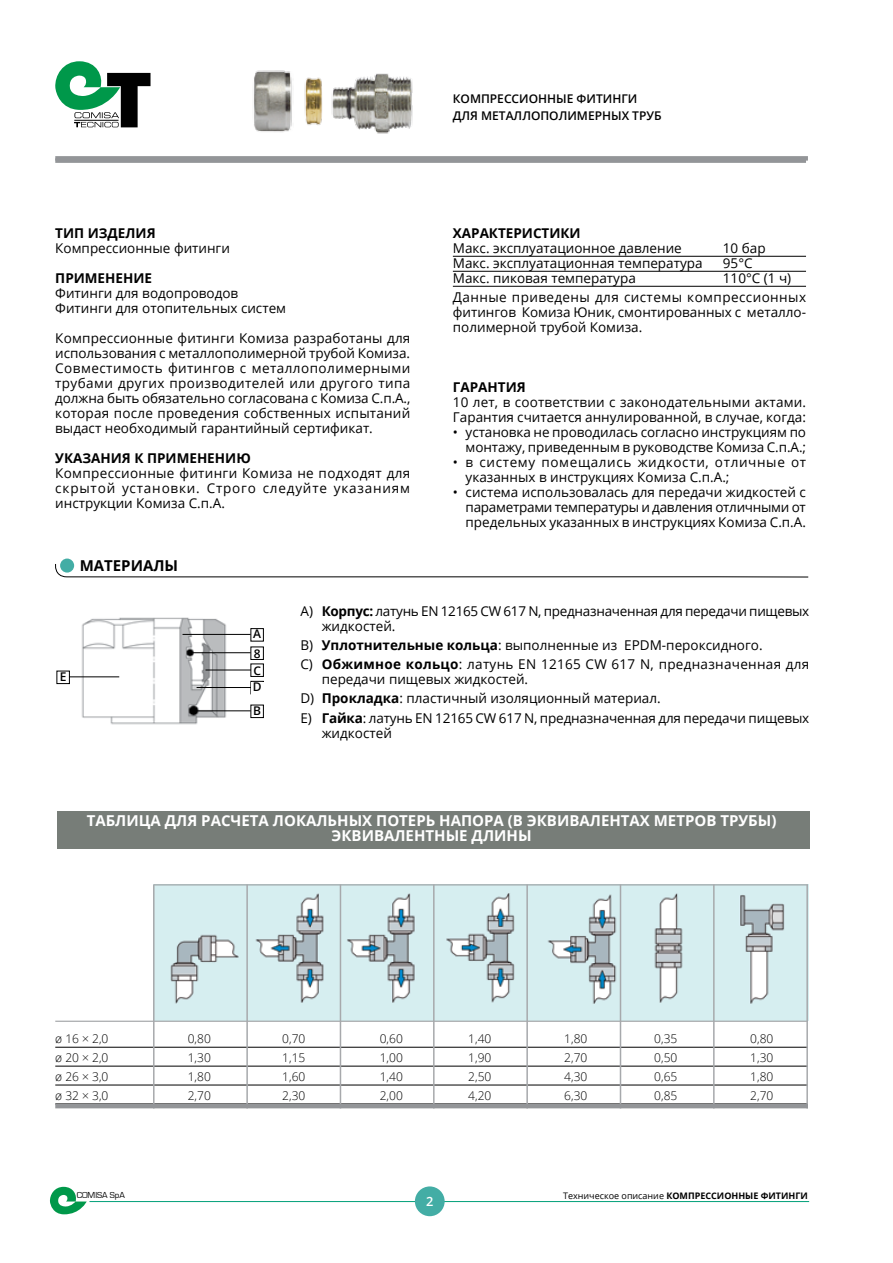
<style>
.page{position:relative;width:893px;height:1263px;background:#fff}
.page>*{position:absolute;margin:0;border:0;box-sizing:border-box;transform-origin:0 0}
.t1{font:700 15px/15px "Open Sans";color:#fff;text-align:center}
.t2{font:700 15px "Open Sans";color:#000}
.t3{font:13.5px/15px "Open Sans";color:#000}
.t4{font:13.5px/19.2px "Open Sans";letter-spacing:.02em;color:#000}
.t5{font:13.5px/15px "Open Sans";letter-spacing:-.02em;color:#000}
.t6{font:13.5px/15px "Open Sans";letter-spacing:.05em;color:#000}
.t7{font:700 13.5px "Open Sans";color:#000}
.t8{font:13.5px/19.2px "Open Sans";letter-spacing:.03em;color:#000}
.t9{font:600 12.75px "Open Sans";color:#fff}
.t10{font:300 12px "Open Sans";color:#000}
.t11{font:600 12px/16.5px "Open Sans";color:#000}
.t12{font:9px "Open Sans";color:#000}
.t13{font:9px "Eurostile";color:#000}
.t14{font:700 9px "Open Sans";color:#000}
.s1{font-weight:700}
</style>
<div class="page">
<img style="left:155px;top:885px;width:651px;height:136px">
<div style="left:55px;top:158px;width:751px;height:5px;background:#939598"></div>
<div style="left:57px;top:811px;width:753px;height:38px;background:#777d78"></div>
<svg style="left:55px;top:61px;width:96px;height:66px"></svg>
<hr style="left:89px;top:1201px;width:720px;height:1px;background:#00a079">
<div style="left:415px;top:1186px;width:30px;height:30px;background:#43ada5;border-radius:50%"></div>
<svg style="left:50px;top:1187px;width:37px;height:27px"></svg>
<div style="left:55px;top:156px;width:753px;height:5px;background:#939598"></div>
<img style="left:77px;top:617px;width:154px;height:108px">
<hr style="left:183px;top:634px;width:68px;height:1px;background:#000">
<div style="left:251px;top:628px;width:13px;height:13px;border:1px solid #000"></div>
<hr style="left:191px;top:652px;width:60px;height:1px;background:#000">
<div style="left:251px;top:647px;width:13px;height:13px;border:1px solid #000"></div>
<hr style="left:206px;top:670px;width:46px;height:1px;background:#000">
<hr style="left:197px;top:687px;width:56px;height:1px;background:#000">
<hr style="left:193px;top:711px;width:58px;height:1px;background:#000">
<div style="left:251px;top:705px;width:13px;height:13px;border:1px solid #000"></div>
<div style="left:251px;top:664px;width:13px;height:13px;border:1px solid #000"></div>
<div style="left:251px;top:681px;width:13px;height:13px;border:1px solid #000"></div>
<div style="left:251px;top:682px;width:13px;height:12px;background:#fff"></div>
<hr style="left:69px;top:677px;width:50px;height:1px;background:#000">
<div style="left:57px;top:671px;width:13px;height:13px;border:1px solid #000"></div>
<hr style="left:55px;top:1047px;width:753px;height:1px;background:#000">
<hr style="left:55px;top:1066px;width:753px;height:1px;background:#000">
<hr style="left:55px;top:1085px;width:753px;height:1px;background:#000">
<hr style="left:55px;top:1021px;width:753px;height:1px;background:#939598">
<hr style="left:154px;top:884px;width:654px;height:1px;background:#939598">
<hr style="left:153px;top:884px;width:2px;height:224px;background:#a7a9ac">
<hr style="left:246px;top:884px;width:2px;height:224px;background:#a7a9ac">
<hr style="left:340px;top:884px;width:1px;height:224px;background:#a7a9ac">
<hr style="left:433px;top:884px;width:2px;height:224px;background:#a7a9ac">
<hr style="left:526px;top:884px;width:2px;height:224px;background:#a7a9ac">
<hr style="left:620px;top:884px;width:1px;height:224px;background:#a7a9ac">
<hr style="left:713px;top:884px;width:2px;height:224px;background:#a7a9ac">
<hr style="left:806px;top:884px;width:2px;height:224px;background:#a7a9ac">
<hr style="left:55px;top:1104px;width:753px;height:4px;background:#939598">
<img style="left:254px;top:70px;width:159px;height:64px">
<svg style="left:60px;top:558px;width:14px;height:15px"></svg>
<svg style="left:55px;top:563px;width:754px;height:14px"></svg>
<hr style="left:453px;top:256px;width:353px;height:1px;background:#000">
<hr style="left:453px;top:271px;width:353px;height:1px;background:#000">
<hr style="left:453px;top:286px;width:353px;height:1px;background:#000">
<p class="t7" style="left:55px;top:224px;width:63px">ТИП ИЗДЕЛИЯ</p>
<p class="t3" style="left:55px;top:240px;width:176px">Компрессионные фитинги</p>
<p class="t7" style="left:55px;top:269px;width:11px">ПРИМЕНЕНИЕ</p>
<p class="t3" style="left:55px;top:285px;width:232px">Фитинги для водопроводов<br>Фитинги для отопительных систем</p>
<p class="t3" style="left:55px;top:330px;width:357px;text-align:justify">Компрессионные фитинги Комиза разработаны для использования с металлополимерной трубой Комиза.<br>Совместимость фитингов с металлополимерными трубами других производителей или другого типа должна быть обязательно согласована с Комиза С.п.А., которая после проведения собственных испытаний выдаст необходимый гарантийный сертификат.</p>
<p class="t7" style="left:55px;top:449px;width:11px">УКА</p>
<p class="t7" style="left:82px;top:449px;width:20px">ЗАНИЯ</p>
<p class="t7" style="left:134px;top:449px;width:24px">К ПРИМЕНЕНИ</p>
<p class="t7" style="left:236px;top:449px;width:16px">Ю</p>
<p class="t3" style="left:55px;top:465px;width:356px;text-align:justify">Компрессионные фитинги Комиза не подходят для скрытой установки. Строго следуйте указаниям инструкции Комиза С.п.А.</p>
<p class="t2" style="left:80px;top:555px;width:100px">материалы</p>
<p class="t11" style="left:453px;top:90px;width:210px">КОМПРЕССИОННЫЕ ФИТИНГИ<br>ДЛЯ МЕТАЛЛОПОЛИМЕРНЫХ ТРУБ</p>
<p class="t7" style="left:453px;top:224px;width:11px">ХАРАК</p>
<p class="t7" style="left:498px;top:224px;width:18px">ТЕРИС</p>
<p class="t7" style="left:542px;top:224px;width:19px">ТИКИ</p>
<p class="t3" style="left:453px;top:240px;width:230px">Макс. эксплуатационное давление</p>
<p class="t3" style="left:723px;top:240px;width:44px">10 бар</p>
<p class="t3" style="left:453px;top:255px;width:251px">Макс. эксплуатационная температура</p>
<p class="t3" style="left:723px;top:255px;width:31px">95°C</p>
<p class="t3" style="left:453px;top:270px;width:184px">Макс. пиковая температура</p>
<p class="t8" style="left:453px;top:268px;width:355px;text-indent:270px">110°C (1 ч)<br>Данные приведены для системы компрессионных</p>
<p class="t3" style="left:453px;top:305px;width:354px">фитингов Комиза Юник, смонтированных с металло&shy;полимерной трубой Комиза.</p>
<p class="t7" style="left:453px;top:378px;width:18px">ГАРАН</p>
<p class="t7" style="left:498px;top:378px;width:18px">ТИЯ</p>
<p class="t3" style="left:453px;top:395px;width:355px">10 лет, в соответствии с законодательными актами.<br>Гарантия считается аннулированной, в случае, когда:</p>
<p class="t3" style="left:453px;top:425px;width:355px;text-align:right">• установка не проводилась согласно инструкциям по монтажу, приведенным в руководстве Комиза С.п.А.;</p>
<p class="t6" style="left:466px;top:455px;width:342px;text-indent:-13px">• в систему помещались жидкости, отличные от указанных в инструкциях Комиза С.п.А.;</p>
<p class="t3" style="left:466px;top:485px;width:342px;text-align:justify;text-indent:-13px">• система использовалась для передачи жидкостей с параметрами температуры и давления отличными от предельных указанных в инструкциях Комиза С.п.А.</p>
<p class="t11" style="left:60px;top:668px;width:8px">E</p>
<p class="t11" style="left:253px;top:624px;width:9px;line-height:19.2px">A<br>8</p>
<p class="t11" style="left:253px;top:662px;width:10px">C<br>D</p>
<p class="t11" style="left:253px;top:702px;width:9px">B</p>
<p class="t5" style="left:322px;top:603px;width:489px;text-indent:-21px">A) <span class="s1">Корпус:</span> латунь EN 12165 CW 617 N, предназначенная для передачи пищевых жидкостей.</p>
<p class="t4" style="left:300px;top:635px;width:510px">B) <span class="s1">Уплотнительные кольца</span>: выполненные из EPDM-пероксидного.<br>C) <span class="s1">Обжимное кольцо</span>: латунь EN 12165 CW 617 N, предназначенная для</p>
<p class="t3" style="left:300px;top:669px;width:510px;line-height:19.2px;text-indent:21px">передачи пищевых жидкостей.<br>D) <span class="s1">П рокладка</span>: пластичный изоляционный материал.<br>E) <span class="s1">Гайка</span>: латунь EN 12165 CW 617 N, предназначенная для передачи пищевых</p>
<p class="t3" style="left:322px;top:725px;width:72px">жидкостей</p>
<p class="t1" style="left:87px;top:813px;width:691px">таблица для расчета локальных потерь напора (в эквивалентах метров трубы) эквивалентные длины</p>
<p class="t10" style="left:55px;top:1030px;width:55px">ø 16 × 2,0</p>
<p class="t10" style="left:188px;top:1030px;width:25px">0,80</p>
<p class="t10" style="left:282px;top:1030px;width:25px">0,70</p>
<p class="t10" style="left:380px;top:1030px;width:25px">0,60</p>
<p class="t10" style="left:468px;top:1030px;width:25px">1,40</p>
<p class="t10" style="left:564px;top:1030px;width:25px">1,80</p>
<p class="t10" style="left:654px;top:1030px;width:25px">0,35</p>
<p class="t10" style="left:750px;top:1030px;width:25px">0,80</p>
<p class="t10" style="left:55px;top:1049px;width:55px">ø 20 × 2,0</p>
<p class="t10" style="left:188px;top:1049px;width:25px">1,30</p>
<p class="t10" style="left:282px;top:1049px;width:25px">1,15</p>
<p class="t10" style="left:380px;top:1049px;width:25px">1,00</p>
<p class="t10" style="left:468px;top:1049px;width:25px">1,90</p>
<p class="t10" style="left:564px;top:1049px;width:25px">2,70</p>
<p class="t10" style="left:654px;top:1049px;width:25px">0,50</p>
<p class="t10" style="left:750px;top:1049px;width:25px">1,30</p>
<p class="t10" style="left:55px;top:1068px;width:55px">ø 26 × 3,0</p>
<p class="t10" style="left:188px;top:1068px;width:25px">1,80</p>
<p class="t10" style="left:282px;top:1068px;width:25px">1,60</p>
<p class="t10" style="left:380px;top:1068px;width:25px">1,40</p>
<p class="t10" style="left:468px;top:1068px;width:25px">2,50</p>
<p class="t10" style="left:564px;top:1068px;width:25px">4,30</p>
<p class="t10" style="left:654px;top:1068px;width:25px">0,65</p>
<p class="t10" style="left:750px;top:1068px;width:25px">1,80</p>
<p class="t10" style="left:55px;top:1087px;width:55px">ø 32 × 3,0</p>
<p class="t10" style="left:188px;top:1087px;width:25px">2,70</p>
<p class="t10" style="left:282px;top:1087px;width:25px">2,30</p>
<p class="t10" style="left:380px;top:1087px;width:25px">2,00</p>
<p class="t10" style="left:468px;top:1087px;width:25px">4,20</p>
<p class="t10" style="left:564px;top:1087px;width:25px">6,30</p>
<p class="t10" style="left:654px;top:1087px;width:25px">0,85</p>
<p class="t10" style="left:750px;top:1087px;width:25px">2,70</p>
<p class="t13" style="left:77px;top:1191px;width:50px">COMISA SpA</p>
<p class="t9" style="left:426px;top:1192px;width:9px">2</p>
<p class="t12" style="left:563px;top:1189px;width:111px">Техническое описание <span class="s1">КОМПРЕССИОННЫЕ</span></p>
<p class="t14" style="left:761px;top:1189px;width:47px">ФИТИН ГИ</p>
</div>
